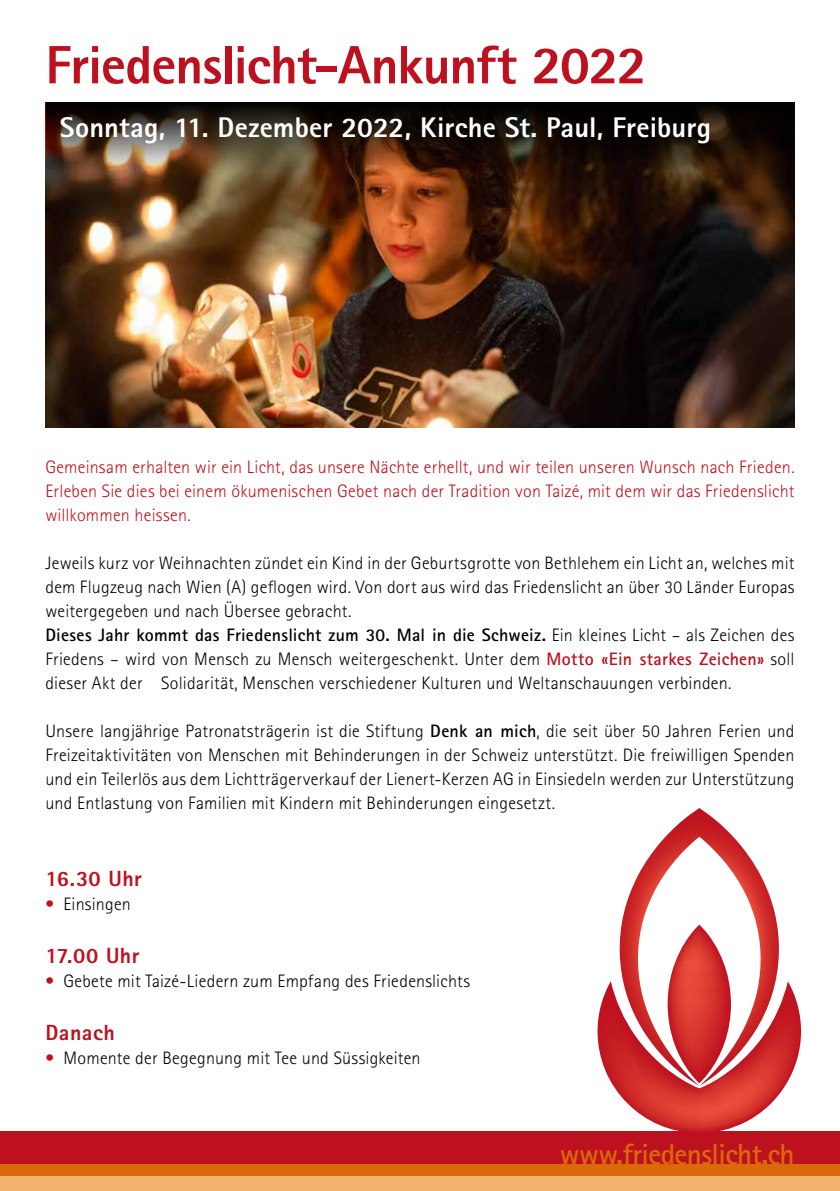
<style>
.page{position:relative;width:840px;height:1191px;background:#fff}
.page>*{position:absolute;margin:0;border:0;box-sizing:border-box;transform-origin:0 0}
.t1{font:800 54px "Rotis Sans Serif";letter-spacing:-.02em;color:#be111f}
.t2{font:700 29px "Rotis Sans Serif";letter-spacing:-.02em;color:#d9690a}
.t3{font:800 28.4px "Rotis Sans Serif";letter-spacing:.005em;color:#fff}
.t4{font:800 22px "Rotis Sans Serif";letter-spacing:.02em;color:#be111f}
.TEXT{font:300 18px/24px "Rotis Sans Serif";letter-spacing:.015em;color:#000;text-align:justify}
.TEXT-2{font:300 18px/24px "Rotis Sans Serif";letter-spacing:.01em;color:#be111f;text-align:justify}
.AUFZÄHLUNG{font:300 18px "Rotis Sans Serif";letter-spacing:.01em;color:#000}
.s1{font-weight:700}
.s2{font-weight:700;color:#be111f}
.s3{color:#be111f}
</style>
<div class="page">
<div style="left:0;top:1131px;width:839px;height:33px;background:#be111f"></div>
<div style="left:0;top:1164px;width:839px;height:12px;background:#d9690a"></div>
<div style="left:0;top:1176px;width:839px;height:15px;background:#f5b26c"></div>
<img style="left:45px;top:103px;width:749px;height:324px">
<svg style="left:597px;top:933px;width:203px;height:198px"></svg>
<svg style="left:619px;top:808px;width:159px;height:277px"></svg>
<img style="left:46px;top:103px;width:747px;height:67px">
<p class="t1" style="left:45px;top:31px;width:602px">Friedenslicht-Ankunft 2022</p>
<p class="t3" style="left:60px;top:109px;width:652px">Sonntag, 11. Dezember 2022, Kirche St. Paul, Freiburg</p>
<p class="TEXT-2" style="left:45px;top:455px;width:750px">Gemeinsam erhalten wir ein Licht, das unsere Nächte erhellt, und wir teilen unseren Wunsch nach Frieden.<br>Erleben Sie dies bei einem ökumenischen Gebet nach der Tradition von Taizé, mit dem wir das Friedenslicht willkommen heissen.</p>
<p class="TEXT" style="left:45px;top:551px;width:750px">Jeweils kurz vor Weihnachten zündet ein Kind in der Geburtsgrotte von Bethlehem ein Licht an, welches mit dem Flugzeug nach Wien (A) geflogen wird. Von dort aus wird das Friedenslicht an über 30 Länder Europas weitergegeben und nach Übersee gebracht.</p>
<p class="TEXT" style="left:45px;top:623px;width:750px"><span class="s1">Dieses Jahr kommt das Friedenslicht zum 30. Mal in die Schweiz.</span> Ein kleines Licht – als Zeichen des Friedens – wird von Mensch zu Mensch weitergeschenkt. Unter dem <span class="s2">Motto «Ein starkes Zeichen»</span> soll dieser Akt der Solidarität, Menschen verschiedener Kulturen und Weltanschauungen verbinden.</p>
<p class="TEXT" style="left:45px;top:719px;width:750px">Unsere langjährige Patronatsträgerin ist die Stiftung <span class="s1">Denk an mich</span>, die seit über 50 Jahren Ferien und Freizeitaktivitäten von Menschen mit Behinderungen in der Schweiz unterstützt. Die freiwilligen Spenden und ein Teilerlös aus dem Lichtträgerverkauf der Lienert-Kerzen AG in Einsiedeln werden zur Unterstützung und Entlastung von Familien mit Kindern mit Behinderungen eingesetzt.</p>
<p class="t4" style="left:45px;top:864px;width:98px">16.30 Uhr</p>
<p class="AUFZÄHLUNG" style="left:45px;top:893px;width:87px"><span class="s3">•</span> Einsingen</p>
<p class="t4" style="left:45px;top:941px;width:96px">17.00 Uhr</p>
<p class="AUFZÄHLUNG" style="left:45px;top:970px;width:426px"><span class="s3">•</span> Gebete mit Taizé-Liedern zum Empfang des Friedenslichts</p>
<p class="t4" style="left:45px;top:1018px;width:71px">Danach</p>
<p class="AUFZÄHLUNG" style="left:45px;top:1047px;width:376px"><span class="s3">•</span> Momente der Begegnung mit Tee und Süssigkeiten</p>
<p class="t2" style="left:559px;top:1136px;width:236px">www.friedenslicht.ch</p>
</div>
